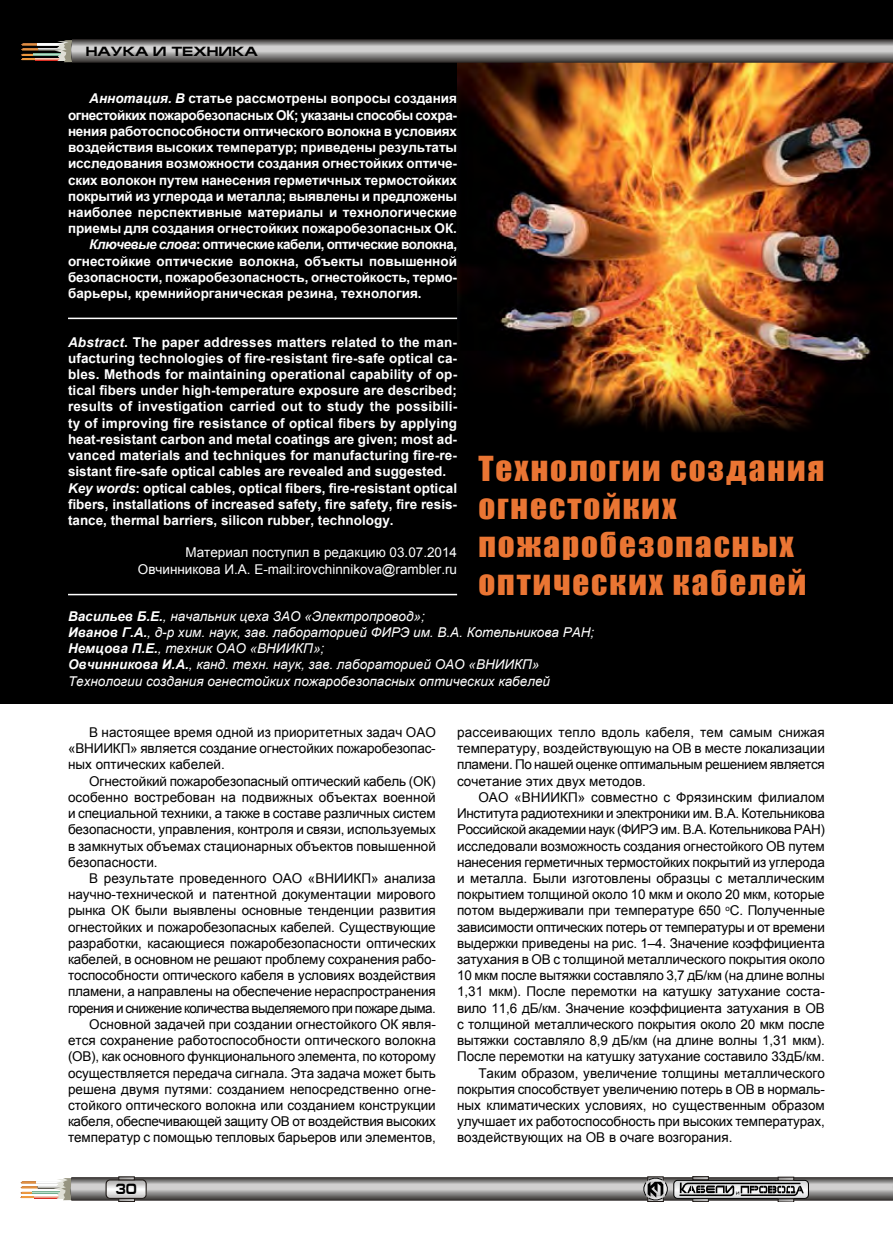
<style>
.page{position:relative;width:893px;height:1234px;background:#fff}
.page>*{position:absolute;margin:0;border:0;box-sizing:border-box;transform-origin:0 0}
.t1{font:31.65px/38px "Impact";letter-spacing:.06em;color:#ea7533;scale:1.04 1}
.t2{font:700 15px "Europe Ext";color:#000;scale:.8 1}
.t3{font:13.5px/16.2px "Arial";letter-spacing:-.01em;color:#000;text-align:justify}
.t4{font:700 13.5px/16.2px "Arial";color:#fff}
.t5{font:italic 13.5px/16.2px "Arial";color:#fff}
.t6{font:13.5px/16.2px "Arial";color:#fff;text-align:right}
.t7{font:13.5px "Arial";letter-spacing:-.03em;color:#000}
.t8{font:700 13.5px "Arial";letter-spacing:-.03em;color:#fff}
.t9{font:700 13.5px "Arial";letter-spacing:-.035em;color:#fff}
.t10{font:700 13.5px "Europe Ext";color:#000}
.s1{font-style:italic}
.s2{font-weight:700}
</style>
<div class="page">
<div style="left:0;top:0;width:893px;height:703px;background:#000"></div>
<img style="left:457px;top:63px;width:436px;height:369px">
<svg style="left:21px;top:1176px;width:872px;height:25px;background:#949291"></svg>
<svg style="left:21px;top:39px;width:872px;height:24px;background:#898684"></svg>
<hr style="left:68px;top:317px;width:389px;height:2px;background:#fff">
<hr style="left:68px;top:593px;width:389px;height:2px;background:#fff">
<p class="t10" style="left:86px;top:44px;width:173px">НАУКА И ТЕХНИКА</p>
<p class="t4" style="left:89px;top:91px;width:369px"><span class="s1">Аннотация. В</span> статье рассмотрены вопросы создания</p>
<p class="t8" style="left:68px;top:105px;width:390px">огнестойких пожаробезопасных ОК; указаны способы сохра-</p>
<p class="t4" style="left:68px;top:123px;width:391px">нения работоспособности оптического волокна в условиях</p>
<p class="t4" style="left:68px;top:139px;width:391px">воздействия высоких температур; приведены результаты</p>
<p class="t4" style="left:68px;top:155px;width:390px">исследования возможности создания огнестойких оптиче-</p>
<p class="t4" style="left:68px;top:172px;width:391px">ских волокон путем нанесения герметичных термостойких</p>
<p class="t4" style="left:68px;top:188px;width:391px">покрытий из углерода и металла; выявлены и предложены</p>
<p class="t4" style="left:68px;top:204px;width:391px">наиболее перспективные материалы и технологические</p>
<p class="t4" style="left:68px;top:220px;width:390px">приемы для создания огнестойких пожаробезопасных ОК.</p>
<p class="t9" style="left:89px;top:235px;width:369px"><span class="s1">Ключевые слова</span>: оптические кабели, оптические волокна,</p>
<p class="t4" style="left:68px;top:253px;width:390px">огнестойкие оптические волокна, объекты повышенной</p>
<p class="t4" style="left:68px;top:269px;width:391px">безопасности, пожаробезопасность, огнестойкость, термо-</p>
<p class="t4" style="left:68px;top:285px;width:355px">барьеры, кремнийорганическая резина, технология.</p>
<p class="t4" style="left:68px;top:334px;width:391px"><span class="s1">Abstract</span>. The paper addresses matters related to the man&shy;ufacturing technologies of fire-resistant fire-safe optical ca&shy;bles. Methods for maintaining operational capability of op&shy;tical fibers under high-temperature exposure are described; results of investigation carried out to study the possibili&shy;ty of improving fire resistance of optical fibers by applying heat-resistant carbon and metal coatings are given; most ad&shy;vanced materials and techniques for manufacturing fire-re&shy;sistant fire-safe optical cables are revealed and suggested.<br><span class="s1">Key words</span>: optical cables, optical fibers, fire-resistant optical fibers, installations of increased safety, fire safety, fire resis&shy;tance, thermal barriers, silicon rubber, technology.</p>
<p class="t6" style="left:138px;top:544px;width:321px">Материал поступил в редакцию 03.07.2014<br>Овчинникова И.А. E-mail:irovchinnikova@rambler.ru</p>
<h1 class="t1" style="left:478px;top:449px;width:334px">Технологии создания огнестойких пожаробезопасных оптических кабелей</h1>
<p class="t5" style="left:68px;top:608px;width:528px"><span class="s2">Васильев Б.Е.</span>, начальник цеха ЗАО «Электропровод»;<br><span class="s2">Иванов Г.А.</span>, д-р хим. наук, зав. лабораторией ФИРЭ им. В.А. Котельникова РАН; <span class="s2">Немцова П.Е.</span>, техник ОАО «ВНИИКП»;<br><span class="s2">Овчинникова И.А.</span>, канд. техн. наук, зав. лабораторией ОАО «ВНИИКП» Технологии создания огнестойких пожаробезопасных оптических кабелей</p>
<p class="t3" style="left:68px;top:724px;width:369px;text-indent:21px">В настоящее время одной из приоритетных задач ОАО «ВНИИКП» является создание огнестойких пожаробезопас&shy;ных оптических кабелей.</p>
<p class="t3" style="left:68px;top:772px;width:369px;text-indent:21px">Огнестойкий пожаробезопасный оптический кабель (ОК) особенно востребован на подвижных объектах военной и специальной техники, а также в составе различных систем безопасности, управления, контроля и связи, используемых в замкнутых объемах стационарных объектов повышенной безопасности.</p>
<p class="t3" style="left:68px;top:869px;width:369px;text-align:right">В результате проведенного ОАО «ВНИИКП» анализа научно-технической и патентной документации мирового рынка ОК были выявлены основные тенденции развития огнестойких и пожаробезопасных кабелей. Существующие разработки, касающиеся пожаробезопасности оптических кабелей, в основном не решают проблему сохранения рабо&shy;тоспособности оптического кабеля в условиях воздействия пламени, а направлены на обеспечение нераспространения горения и снижение количества выделяемого при пожаре дыма.<br>Основной задачей при создании огнестойкого ОК явля&shy;ется сохранение работоспособности оптического волокна (ОВ), как основного функционального элемента, по которому осуществляется передача сигнала. Эта задача может быть решена двумя путями: созданием непосредственно огне&shy;стойкого оптического волокна или созданием конструкции кабеля, обеспечивающей защиту ОВ от воздействия высоких температур с помощью тепловых барьеров или элементов,</p>
<p class="t2" style="left:115px;top:1180px;width:28px">30</p>
<p class="t3" style="left:457px;top:724px;width:369px">рассеивающих тепло вдоль кабеля, тем самым снижая температуру, воздействующую на ОВ в месте локализации пламени. По нашей оценке оптимальным решением является сочетание этих двух методов.</p>
<p class="t3" style="left:478px;top:788px;width:348px">ОАО «ВНИИКП» совместно с Фрязинским филиалом</p>
<p class="t3" style="left:457px;top:805px;width:369px">Института радиотехники и электроники им. В.А. Котельникова</p>
<p class="t7" style="left:457px;top:820px;width:369px">Российской академии наук (ФИРЭ им. В.А. Котельникова РАН)</p>
<p class="t3" style="left:457px;top:837px;width:369px">исследовали возможность создания огнестойкого ОВ путем</p>
<p class="t3" style="left:457px;top:853px;width:369px">нанесения герметичных термостойких покрытий из углерода</p>
<p class="t3" style="left:457px;top:869px;width:369px">и металла. Были изготовлены образцы с металлическим</p>
<p class="t3" style="left:457px;top:886px;width:369px">покрытием толщиной около 10 мкм и около 20 мкм, которые</p>
<p class="t3" style="left:457px;top:902px;width:369px">потом выдерживали при температуре 650 <sup>о</sup>С. Полученные</p>
<p class="t3" style="left:457px;top:918px;width:369px">зависимости оптических потерь от температуры и от времени</p>
<p class="t3" style="left:457px;top:934px;width:369px">выдержки приведены на рис. 1–4. Значение коэффициента</p>
<p class="t3" style="left:457px;top:950px;width:369px">затухания в ОВ с толщиной металлического покрытия около</p>
<p class="t3" style="left:457px;top:967px;width:369px">10 мкм после вытяжки составляло 3,7 дБ/км (на длине волны</p>
<p class="t3" style="left:457px;top:983px;width:369px">1,31 мкм). После перемотки на катушку затухание соста-</p>
<p class="t3" style="left:457px;top:999px;width:369px">вило 11,6 дБ/км. Значение коэффициента затухания в ОВ</p>
<p class="t3" style="left:457px;top:1015px;width:369px">с толщиной металлического покрытия около 20 мкм после</p>
<p class="t3" style="left:457px;top:1031px;width:369px">вытяжки составляло 8,9 дБ/км (на длине волны 1,31 мкм).</p>
<p class="t3" style="left:457px;top:1048px;width:369px">После перемотки на катушку затухание составило 33дБ/км.</p>
<p class="t3" style="left:478px;top:1064px;width:348px">Таким образом, увеличение толщины металлического</p>
<p class="t3" style="left:457px;top:1080px;width:369px">покрытия способствует увеличению потерь в ОВ в нормаль-</p>
<p class="t3" style="left:457px;top:1096px;width:369px">ных климатических условиях, но существенным образом</p>
<p class="t3" style="left:457px;top:1112px;width:369px">улучшает их работоспособность при высоких температурах,</p>
<p class="t3" style="left:457px;top:1129px;width:277px">воздействующих на ОВ в очаге возгорания.</p>
</div>
